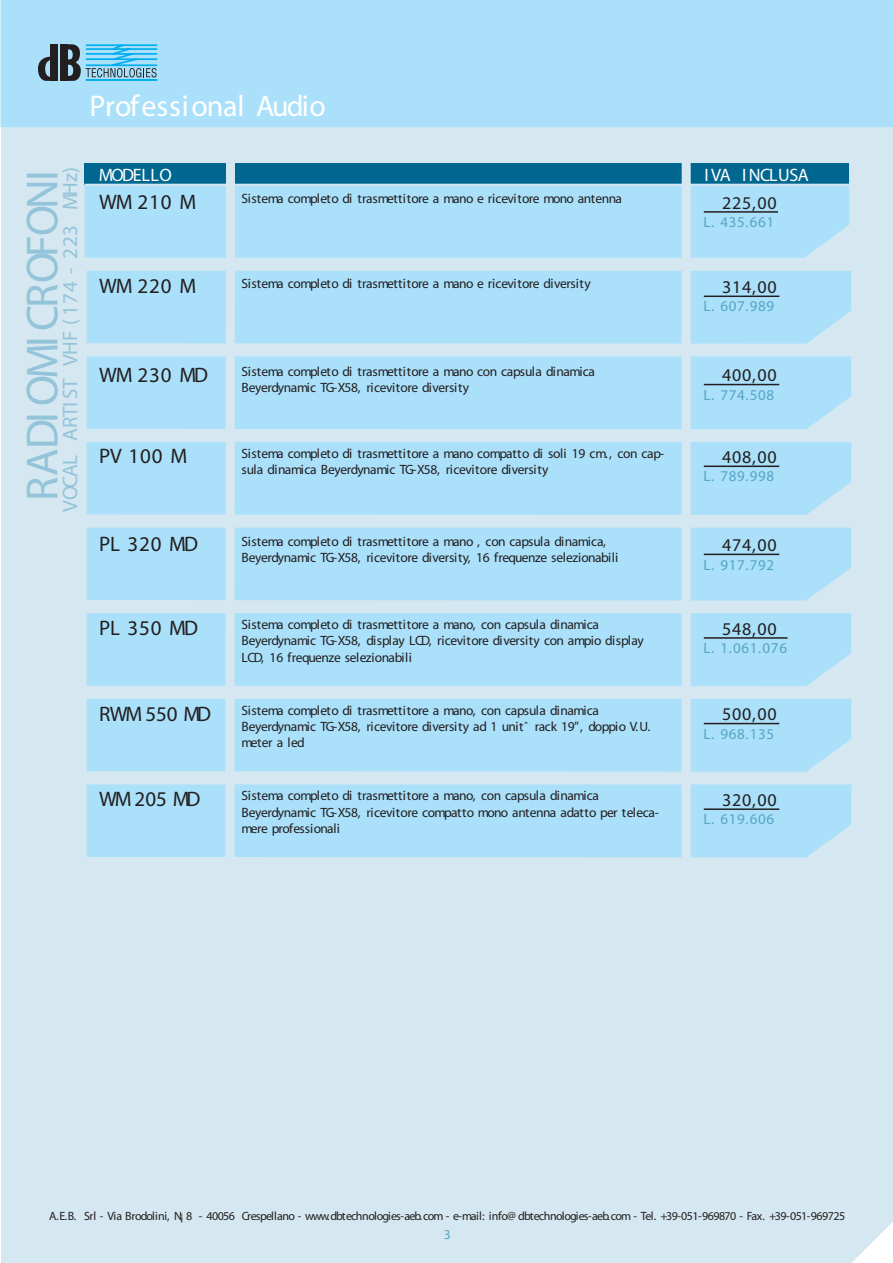
<style>
.page{position:relative;width:893px;height:1263px;background:#fff}
.page>*{position:absolute;margin:0;border:0;box-sizing:border-box;transform-origin:0 0}
.t1{font:45px "Myriad";letter-spacing:-.075em;color:#94c4da}
.t2{font:30px "Myriad";color:#fff}
.t3{font:21px "Myriad";color:#231f20}
.t4{font:21px "Myriad";letter-spacing:-.02em;color:#94c4da}
.t5{font:18px "Myriad";letter-spacing:.045em;color:#231f20}
.t6{font:18px "Myriad";letter-spacing:-.025em;color:#fff}
.t7{font:15px "Myriad";letter-spacing:.045em;color:#56a5c4}
.t8{font:13.5px/16.2px "Myriad";letter-spacing:-.025em;color:#231f20}
.t9{font:13.5px "Myriad";color:#56a5c4}
.t10{font:12px "Myriad";letter-spacing:-.045em;color:#231f20}
</style>
<div class="page">
<div style="left:1px;top:87px;width:891px;height:1176px;background:#d5e7f0"></div>
<div style="left:0;top:0;width:892px;height:127px;background:#aae0fa"></div>
<svg style="left:852px;top:1223px;width:40px;height:40px"></svg>
<div style="left:50px;top:44px;width:7px;height:37px;background:#231f20"></div>
<div style="left:60px;top:44px;width:7px;height:37px;background:#231f20"></div>
<svg style="left:38px;top:56px;width:12px;height:25px"></svg>
<svg style="left:67px;top:44px;width:91px;height:37px"></svg>
<div style="left:85px;top:186px;width:764px;height:72px;background:#aae0fa"></div>
<div style="left:85px;top:164px;width:764px;height:21px;background:#006890"></div>
<hr style="left:85px;top:184px;width:764px;height:2px;background:#d5e7f0">
<hr style="left:703px;top:211px;width:75px;height:2px;background:#231f20">
<div style="left:87px;top:271px;width:764px;height:73px;background:#aae0fa"></div>
<div style="left:87px;top:356px;width:764px;height:73px;background:#aae0fa"></div>
<div style="left:87px;top:442px;width:764px;height:73px;background:#aae0fa"></div>
<div style="left:87px;top:528px;width:764px;height:73px;background:#aae0fa"></div>
<div style="left:87px;top:613px;width:764px;height:73px;background:#aae0fa"></div>
<hr style="left:703px;top:296px;width:76px;height:1px;background:#231f20">
<hr style="left:703px;top:384px;width:76px;height:1px;background:#231f20">
<hr style="left:703px;top:466px;width:76px;height:1px;background:#231f20">
<hr style="left:703px;top:554px;width:76px;height:1px;background:#231f20">
<hr style="left:703px;top:637px;width:84px;height:2px;background:#231f20">
<div style="left:87px;top:699px;width:764px;height:73px;background:#aae0fa"></div>
<hr style="left:703px;top:723px;width:76px;height:1px;background:#231f20">
<div style="left:87px;top:785px;width:764px;height:72px;background:#aae0fa"></div>
<hr style="left:703px;top:808px;width:76px;height:2px;background:#231f20">
<svg style="left:221px;top:163px;width:18px;height:694px"></svg>
<div style="left:681px;top:159px;width:9px;height:1064px;background:#d5e7f0"></div>
<h2 class="t2" style="left:90px;top:91px;width:238px">Professional Audio</h2>
<h1 class="t1" style="left:20px;top:501px;width:332px;rotate:-90deg">RADI OMI CROFONI</h1>
<h3 class="t4" style="left:60px;top:512px;width:346px;rotate:-90deg">VOCAL ARTI ST VHF ( 174 - 223 MHz)</h3>
<h3 class="t6" style="left:99px;top:166px;width:75px">MODELLO</h3>
<h3 class="t6" style="left:704px;top:166px;width:106px">IVA INCLUSA</h3>
<h3 class="t3" style="left:99px;top:192px;width:99px">WM 210 M</h3>
<p class="t8" style="left:241px;top:191px;width:382px">Sistema completo di trasmettitore a mano e ricevitore mono antenna</p>
<h3 class="t5" style="left:722px;top:194px;width:56px">225,00</h3>
<p class="t7" style="left:703px;top:215px;width:72px">L. 435.661</p>
<h3 class="t3" style="left:99px;top:276px;width:99px">WM 220 M</h3>
<p class="t8" style="left:241px;top:276px;width:351px">Sistema completo di trasmettitore a mano e ricevitore diversity</p>
<h3 class="t5" style="left:722px;top:278px;width:56px">314,00</h3>
<p class="t7" style="left:703px;top:299px;width:72px">L. 607.989</p>
<h3 class="t3" style="left:99px;top:364px;width:110px">WM 230 MD</h3>
<p class="t8" style="left:241px;top:364px;width:355px">Sistema completo di trasmettitore a mano con capsula dinamica<br>Beyerdynamic TG-X58, ricevitore diversity</p>
<h3 class="t5" style="left:722px;top:366px;width:56px">400,00</h3>
<p class="t7" style="left:703px;top:387px;width:72px">L. 774.508</p>
<h3 class="t3" style="left:99px;top:446px;width:90px">PV 100 M</h3>
<p class="t8" style="left:241px;top:446px;width:424px">Sistema completo di trasmettitore a mano compatto di soli 19 cm., con cap&shy;sula dinamica Beyerdynamic TG-X58, ricevitore diversity</p>
<h3 class="t5" style="left:722px;top:448px;width:56px">408,00</h3>
<p class="t7" style="left:703px;top:469px;width:72px">L. 789.998</p>
<h3 class="t3" style="left:99px;top:534px;width:100px">PL 320 MD</h3>
<p class="t8" style="left:241px;top:534px;width:378px">Sistema completo di trasmettitore a mano , con capsula dinamica,<br>Beyerdynamic TG-X58, ricevitore diversity, 16 frequenze selezionabili</p>
<h3 class="t5" style="left:722px;top:536px;width:56px">474,00</h3>
<p class="t7" style="left:703px;top:557px;width:72px">L. 917.792</p>
<h3 class="t3" style="left:99px;top:618px;width:100px">PL 350 MD</h3>
<p class="t8" style="left:241px;top:617px;width:404px">Sistema completo di trasmettitore a mano, con capsula dinamica<br>Beyerdynamic TG-X58, display LCD, ricevitore diversity con ampio display<br>LCD, 16 frequenze selezionabili</p>
<h3 class="t5" style="left:722px;top:620px;width:56px">548,00</h3>
<p class="t7" style="left:703px;top:641px;width:85px">L. 1.061.076</p>
<h3 class="t3" style="left:99px;top:703px;width:114px">RWM 550 MD</h3>
<p class="t8" style="left:241px;top:703px;width:410px">Sistema completo di trasmettitore a mano, con capsula dinamica<br>Beyerdynamic TG-X58, ricevitore diversity ad 1 unitˆ rack 19", doppio V.U. meter a led</p>
<h3 class="t5" style="left:722px;top:705px;width:56px">500,00</h3>
<p class="t7" style="left:703px;top:726px;width:72px">L. 968.135</p>
<h3 class="t3" style="left:99px;top:789px;width:103px">WM 205 MD</h3>
<p class="t8" style="left:241px;top:788px;width:419px">Sistema completo di trasmettitore a mano, con capsula dinamica<br>Beyerdynamic TG-X58, ricevitore compatto mono antenna adatto per teleca&shy;mere professionali</p>
<h3 class="t5" style="left:722px;top:791px;width:56px">320,00</h3>
<p class="t7" style="left:703px;top:812px;width:72px">L. 619.606</p>
<p class="t10" style="left:49px;top:1210px;width:797px">A.E.B. Srl - Via Brodolini, N¡ 8 - 40056 Crespellano - www.dbtechnologies-aeb.com - e-mail: info@ dbtechnologies-aeb.com - Tel. +39-051-969870 - Fax. +39-051-969725</p>
<p class="t9" style="left:443px;top:1228px;width:8px">3</p>
</div>
